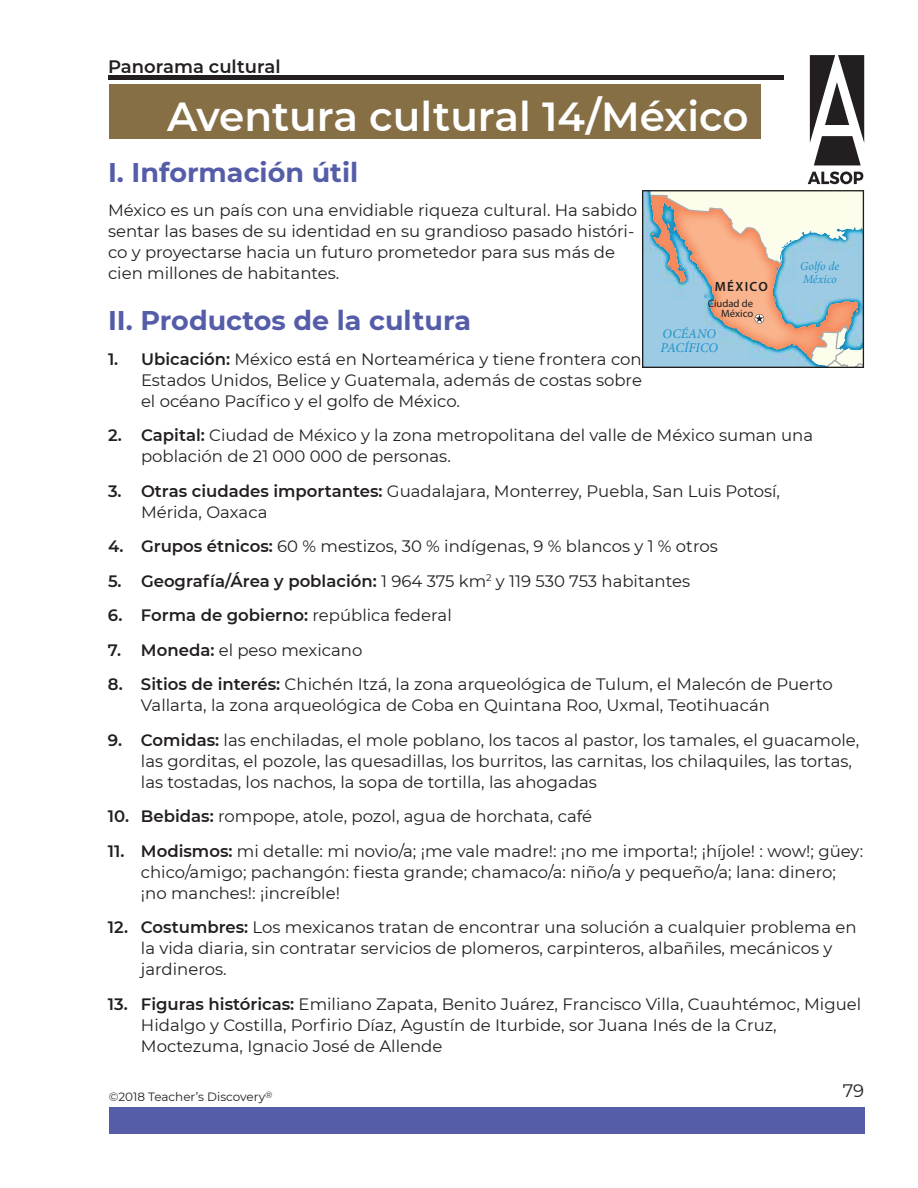
<style>
.page{position:relative;width:918px;height:1188px;background:#fff}
.page>*{position:absolute;margin:0;border:0;box-sizing:border-box;transform-origin:0 0}
.t1{font:600 40.5px "Montserrat";color:#fff}
.t2{font:700 27px "Montserrat";color:#555da9}
.t3{font:600 18px "Montserrat";color:#231f20}
.t4{font:18px "Montserrat";color:#231f20}
.t5{font:16.5px/21px "Montserrat";color:#231f20}
.t6{font:600 16.5px "Montserrat";color:#231f20}
.t7{font:italic 13.35px/14.7px "Minion Pro";color:#2392c9}
.t8{font:600 13.35px "Myriad Pro";letter-spacing:.1em;color:#201d1e}
.t9{font:12px "Montserrat";color:#231f20}
.t10{font:italic 12px/13.4px "Minion Pro";letter-spacing:-.005em;color:#2392c9}
.t11{font:10.65px/10.6px "Myriad Pro";color:#201d1e;text-align:right}
.s1{font-weight:600}
.s2{font-weight:400}
</style>
<div class="page">
<svg style="left:808px;top:172px;width:55px;height:12px"></svg>
<svg style="left:810px;top:55px;width:54px;height:110px"></svg>
<div style="left:109px;top:1107px;width:755px;height:27px;background:#555da9"></div>
<div style="left:108px;top:75px;width:675px;height:5px;background:#231f20"></div>
<div style="left:109px;top:85px;width:651px;height:54px;background:#876f45"></div>
<svg style="left:642px;top:190px;width:222px;height:178px;background:#bdc2bf"></svg>
<p class="t3" style="left:108px;top:53px;width:174px">Panorama cultural</p>
<h1 class="t1" style="left:167px;top:88px;width:583px">Aventura cultural 14/México</h1>
<h2 class="t2" style="left:108px;top:153px;width:252px">I. Información útil</h2>
<p class="t5" style="left:108px;top:199px;width:531px">México es un país con una envidiable riqueza cultural. Ha sabido sentar las bases de su identidad en su grandioso pasado históri&shy;co y proyectarse hacia un futuro prometedor para sus más de cien millones de habitantes.</p>
<h2 class="t2" style="left:108px;top:301px;width:365px">II. Productos de la cultura</h2>
<p class="t5" style="left:141px;top:348px;width:503px;text-align:justify;text-indent:-33px"><span class="s1">1. Ubicación:</span> México está en Norteamérica y tiene frontera con Estados Unidos, Belice y Guatemala, además de costas sobre el océano Pacífico y el golfo de México.</p>
<p class="t5" style="left:141px;top:424px;width:674px;text-indent:-33px"><span class="s1">2. Capital:</span> Ciudad de México y la zona metropolitana del valle de México suman una población de 21 000 000 de personas.</p>
<p class="t5" style="left:141px;top:480px;width:641px;text-indent:-33px"><span class="s1">3. Otras ciudades importantes:</span> Guadalajara, Monterrey, Puebla, San Luis Potosí,<br>Mérida, Oaxaca</p>
<p class="t5" style="left:108px;top:535px;width:611px"><span class="s1">4. Grupos étnicos:</span> 60 % mestizos, 30 % indígenas, 9 % blancos y 1 % otros</p>
<p class="t5" style="left:108px;top:570px;width:584px"><span class="s1">5. Geografía/Área y población:</span> 1 964 375 km<sup>2</sup> y 119 530 753 habitantes</p>
<p class="t6" style="left:108px;top:604px;width:345px">6. Forma de gobierno: <span class="s2">república federal</span></p>
<p class="t5" style="left:108px;top:639px;width:256px"><span class="s1">7. Moneda:</span> el peso mexicano</p>
<p class="t5" style="left:141px;top:673px;width:693px;text-indent:-33px"><span class="s1">8. Sitios de interés:</span> Chichén Itzá, la zona arqueológica de Tulum, el Malecón de Puerto<br>Vallarta, la zona arqueológica de Coba en Quintana Roo, Uxmal, Teotihuacán</p>
<p class="t5" style="left:141px;top:729px;width:720px;text-indent:-33px"><span class="s1">9. Comidas:</span> las enchiladas, el mole poblano, los tacos al pastor, los tamales, el guacamole, las gorditas, el pozole, las quesadillas, los burritos, las carnitas, los chilaquiles, las tortas, las tostadas, los nachos, la sopa de tortilla, las ahogadas</p>
<p class="t5" style="left:108px;top:805px;width:486px"><span class="s1">10. Bebidas:</span> rompope, atole, pozol, agua de horchata, café</p>
<p class="t5" style="left:141px;top:840px;width:724px;text-indent:-33px"><span class="s1">11. Modismos:</span> mi detalle: mi novio/a; ¡me vale madre!: ¡no me importa!; ¡híjole! : wow!; güey: chico/amigo; pachangón: fiesta grande; chamaco/a: niño/a y pequeño/a; lana: dinero; ¡no manches!: ¡increíble!</p>
<p class="t5" style="left:141px;top:916px;width:717px;text-indent:-33px"><span class="s1">12. Costumbres:</span> Los mexicanos tratan de encontrar una solución a cualquier problema en la vida diaria, sin contratar servicios de plomeros, carpinteros, albañiles, mecánicos y jardineros.</p>
<p class="t5" style="left:141px;top:993px;width:722px;text-indent:-33px"><span class="s1">13. Figuras históricas:</span> Emiliano Zapata, Benito Juárez, Francisco Villa, Cuauhtémoc, Miguel<br>Hidalgo y Costilla, Porfirio Díaz, Agustín de Iturbide, sor Juana Inés de la Cruz,<br>Moctezuma, Ignacio José de Allende</p>
<p class="t10" style="left:800px;top:260px;width:41px">Golfo de<br>México</p>
<p class="t8" style="left:715px;top:279px;width:55px">MÉXICO</p>
<p class="t11" style="left:708px;top:298px;width:47px">Ciudad de<br>México</p>
<p class="t7" style="left:661px;top:327px;width:59px">OCÉANO<br>PACÍFICO</p>
<p class="t9" style="left:109px;top:1089px;width:165px">©2018 Teacher’s Discovery<sup>®</sup></p>
<p class="t4" style="left:843px;top:1078px;width:23px">79</p>
</div>
